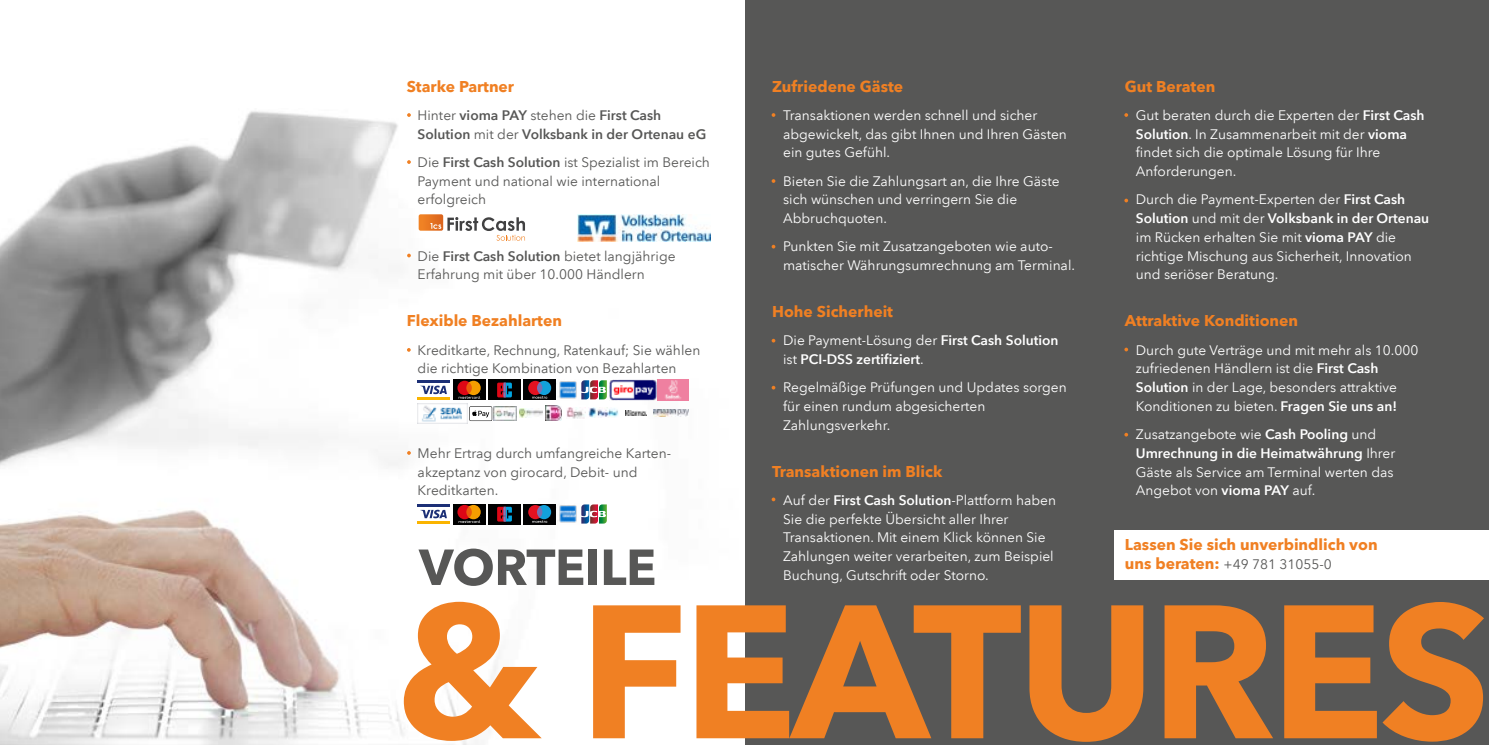
<style>
.page{position:relative;width:1489px;height:745px;background:#fff}
.page>*{position:absolute;margin:0;border:0;box-sizing:border-box;transform-origin:0 0}
.t1{font:700 50px "Avenir Next LT Pro";letter-spacing:-.01em;color:#575756}
.t2{font:700 15.62px "Avenir Next LT Pro";color:#f08023}
.t3{font:13.75px/18.8px "Avenir Next LT Pro";color:#fff}
.t4{font:13.75px/18.8px "Avenir Next LT Pro";color:#575756}
.t5{font:600 13.75px/18.8px "Avenir Next LT Pro";color:#575756}
.t6{font:600 13.75px/18.8px "Avenir Next LT Pro";color:#fff}
.s1{font-weight:400}
.s2{font-weight:600}
.s3{font-weight:700;font-size:15.62px;color:#f08023}
</style>
<div class="page">
<div style="left:742px;top:0;width:746px;height:744px;background:#575756"></div>
<img style="left:0;top:0;width:744px;height:744px">
<div style="left:1114px;top:530px;width:374px;height:50px;background:#fff"></div>
<svg style="left:407px;top:113px;width:4px;height:4px"></svg>
<svg style="left:407px;top:160px;width:4px;height:4px"></svg>
<svg style="left:407px;top:253px;width:4px;height:4px"></svg>
<svg style="left:407px;top:348px;width:4px;height:3px"></svg>
<svg style="left:771px;top:113px;width:4px;height:4px"></svg>
<svg style="left:771px;top:179px;width:4px;height:4px"></svg>
<svg style="left:771px;top:244px;width:4px;height:4px"></svg>
<svg style="left:771px;top:385px;width:4px;height:4px"></svg>
<svg style="left:1124px;top:198px;width:4px;height:4px"></svg>
<svg style="left:771px;top:338px;width:4px;height:4px"></svg>
<svg style="left:407px;top:451px;width:4px;height:3px"></svg>
<svg style="left:1124px;top:347px;width:4px;height:4px"></svg>
<svg style="left:418px;top:214px;width:107px;height:26px"></svg>
<img style="left:577px;top:214px;width:133px;height:27px">
<img style="left:417px;top:403px;width:50px;height:20px">
<img style="left:658px;top:379px;width:30px;height:21px">
<svg style="left:417px;top:382px;width:33px;height:15px"></svg>
<hr style="left:417px;top:397px;width:33px;height:3px;background:#fab400">
<hr style="left:417px;top:379px;width:33px;height:3px;background:#1c2f76">
<svg style="left:420px;top:385px;width:27px;height:9px"></svg>
<svg style="left:453px;top:379px;width:32px;height:21px"></svg>
<svg style="left:457px;top:380px;width:24px;height:18px"></svg>
<div style="left:523px;top:379px;width:33px;height:21px;background:#020203"></div>
<svg style="left:528px;top:380px;width:23px;height:18px"></svg>
<img style="left:609px;top:379px;width:47px;height:21px">
<svg style="left:579px;top:379px;width:29px;height:21px"></svg>
<img style="left:556px;top:379px;width:23px;height:21px">
<svg style="left:771px;top:497px;width:4px;height:4px"></svg>
<svg style="left:1124px;top:113px;width:4px;height:4px"></svg>
<svg style="left:1124px;top:432px;width:4px;height:4px"></svg>
<div style="left:488px;top:379px;width:32px;height:21px;background:#000"></div>
<svg style="left:497px;top:382px;width:15px;height:15px"></svg>
<div style="left:417px;top:503px;width:33px;height:21px;background:#fff"></div>
<hr style="left:417px;top:521px;width:33px;height:3px;background:#fab400">
<hr style="left:417px;top:503px;width:33px;height:3px;background:#1c2f76">
<div style="left:453px;top:503px;width:32px;height:21px;background:#000"></div>
<svg style="left:418px;top:504px;width:63px;height:25px"></svg>
<div style="left:523px;top:503px;width:33px;height:21px;background:#020203"></div>
<svg style="left:528px;top:505px;width:23px;height:17px"></svg>
<svg style="left:579px;top:484px;width:133px;height:40px"></svg>
<img style="left:556px;top:503px;width:23px;height:21px">
<div style="left:488px;top:503px;width:32px;height:21px;background:#000"></div>
<svg style="left:497px;top:506px;width:15px;height:15px"></svg>
<svg style="left:404px;top:601px;width:1079px;height:140px;fill:#f0802b"></svg>
<svg style="left:469px;top:406px;width:23px;height:15px"></svg>
<img style="left:494px;top:406px;width:22px;height:14px">
<div style="left:519px;top:405px;width:23px;height:15px;background:#fff"></div>
<img style="left:519px;top:408px;width:23px;height:9px">
<div style="left:588px;top:405px;width:31px;height:15px;background:#fff"></div>
<img style="left:588px;top:407px;width:31px;height:10px">
<img style="left:653px;top:409px;width:35px;height:7px">
<div style="left:625px;top:405px;width:21px;height:15px;background:#fff"></div>
<img style="left:625px;top:410px;width:21px;height:5px">
<div style="left:544px;top:405px;width:18px;height:15px;background:#fff"></div>
<img style="left:545px;top:405px;width:17px;height:15px">
<div style="left:566px;top:405px;width:19px;height:15px;background:#fff"></div>
<img style="left:566px;top:407px;width:19px;height:11px">
<p class="t2" style="left:407px;top:77px;width:109px">Starke Partner</p>
<p class="t5" style="left:417px;top:105px;width:290px"><span class="s1">Hinter</span> vioma PAY <span class="s1">stehen die</span> First Cash<br>Solution <span class="s1">mit der</span> Volksbank in der Ortenau eG</p>
<p class="t4" style="left:417px;top:152px;width:294px">Die <span class="s2">First Cash Solution</span> ist Spezialist im Bereich<br>Payment und national wie international erfolgreich</p>
<p class="t4" style="left:417px;top:246px;width:259px">Die <span class="s2">First Cash Solution</span> bietet langjährige<br>Erfahrung mit ü ber 10.000 Händlern</p>
<p class="t2" style="left:407px;top:311px;width:157px">Flexible Bezahlarten</p>
<p class="t4" style="left:417px;top:340px;width:284px">Kreditkarte, Rechnung, Ratenkauf; Sie wä hlen die richtige Kombination von Bezahlarten</p>
<p class="t4" style="left:417px;top:443px;width:255px">Mehr Ertrag durch umfangreiche Karten&shy;akzeptanz von girocard, Debit- und<br>Kreditkarten.</p>
<h1 class="t1" style="left:419px;top:536px;width:239px">VORTEILE</h1>
<p class="t2" style="left:772px;top:77px;width:133px">Zufriedene Gäste</p>
<p class="t3" style="left:783px;top:106px;width:285px">Transaktionen werden schnell und sicher abgewickelt, das gibt Ihnen und Ihren Gästen ein gutes Gefü hl.</p>
<p class="t3" style="left:783px;top:171px;width:278px">Bieten Sie die Zahlungsart an, die Ihre Gäste sich wü nschen und verringern Sie die<br>Abbruchquoten.</p>
<p class="t3" style="left:783px;top:237px;width:293px">Punkten Sie mit Zusatzangeboten wie auto&shy;matischer Währungsumrechnung am Terminal.</p>
<p class="t2" style="left:772px;top:302px;width:122px">Hohe Sicherheit</p>
<p class="t6" style="left:783px;top:330px;width:277px"><span class="s1">Die Payment-Lösung der</span> First Cash Solution <span class="s1">ist</span> PCI-DSS zertifiziert<span class="s1">.</span></p>
<p class="t3" style="left:783px;top:377px;width:285px">Regelmäßige Prüfungen und Updates sorgen fü r einen rundum abgesicherten<br>Zahlungsverkehr.</p>
<p class="t2" style="left:772px;top:461px;width:172px">Transaktionen im Blick</p>
<p class="t3" style="left:783px;top:490px;width:274px">Auf der <span class="s2">First Cash Solution</span>-Plattform haben Sie die perfekte Übersicht aller Ihrer Transaktionen. Mit einem Klick können Sie Zahlungen weiter verarbeiten, zum Beispiel Buchung, Gutschrift oder Storno.</p>
<p class="t2" style="left:1124px;top:77px;width:92px">Gut Beraten</p>
<p class="t3" style="left:1135px;top:106px;width:290px">Gut beraten durch die Experten der <span class="s2">First Cash Solution</span>. In Zusammenarbeit mit der <span class="s2">vioma </span>findet sich die optimale Lösung für Ihre Anforderungen.</p>
<p class="t3" style="left:1135px;top:190px;width:295px">Durch die Payment-Experten der <span class="s2">First Cash Solution</span> und mit der <span class="s2">Volksbank in der Ortenau </span>im Rücken erhalten Sie mit <span class="s2">vioma PAY</span> die richtige Mischung aus Sicherheit, Innovation und seriöser Beratung.</p>
<p class="t2" style="left:1124px;top:311px;width:175px">Attraktive Konditionen</p>
<p class="t3" style="left:1135px;top:340px;width:284px">Durch gute Verträge und mit mehr als 10.000 zufriedenen Händlern ist die <span class="s2">First Cash Solution</span> in der Lage, besonders attraktive Konditionen zu bieten. <span class="s2">Fragen Sie uns an!</span></p>
<p class="t3" style="left:1135px;top:424px;width:261px">Zusatzangebote wie <span class="s2">Cash Pooling</span> und <span class="s2">Umrechnung in die Heimatwährung</span> Ihrer Gäste als Service am Terminal werten das Angebot von <span class="s2">vioma PAY</span> auf.</p>
<p class="t2" style="left:1124px;top:535px;width:254px">Lassen Sie sich unverbindlich von</p>
<p class="t4" style="left:1124px;top:554px;width:208px"><span class="s3">uns beraten:</span> +49 781 31055-0</p>
</div>
